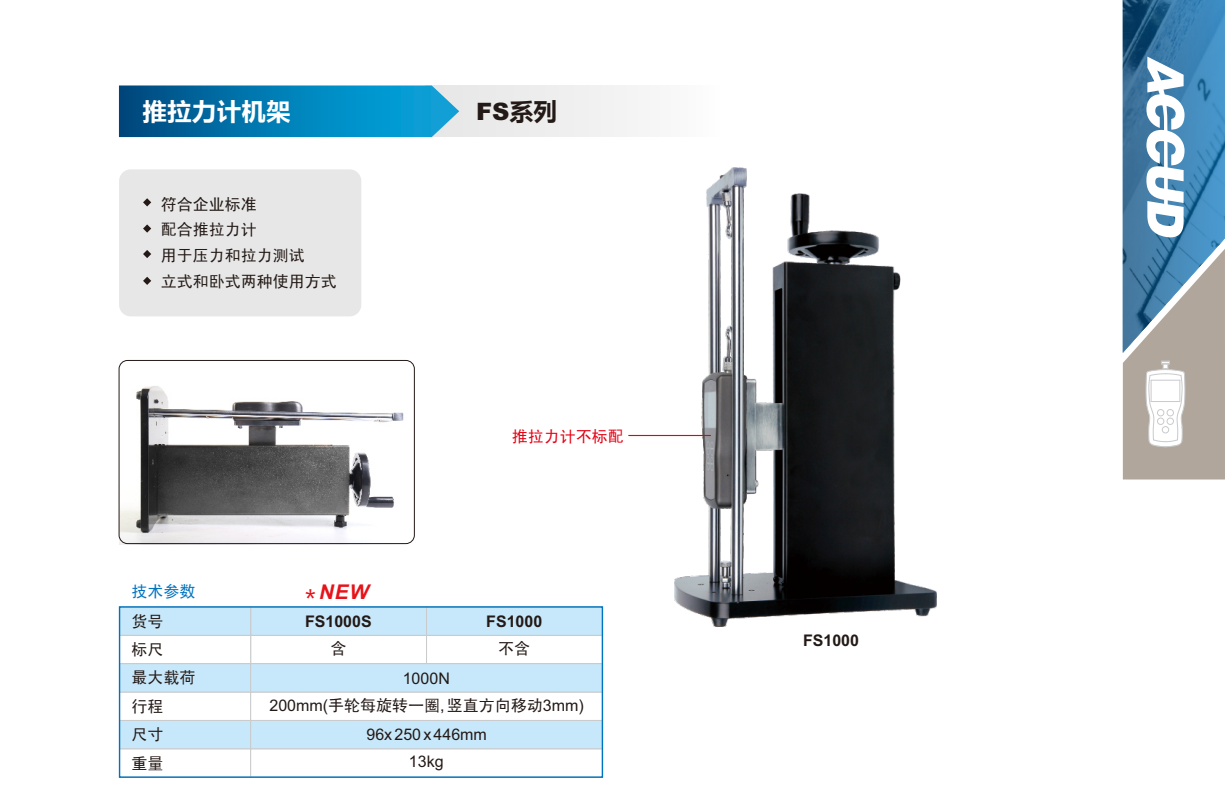
<style>
.page{position:relative;width:1225px;height:800px;background:#fff}
.page>*{position:absolute;margin:0;border:0;box-sizing:border-box;transform-origin:0 0}
.t1{font:700 24px "Microsoft Ya Hei";letter-spacing:.03em;color:#fff}
.t2{font:900 24px "Arial";color:#231916}
.t3{font:italic 700 20.4px "Arial";color:#e6131a}
.t4{font:16px/25.6px "Sim Hei";color:#231916}
.t5{font:16px/26.8px "Arial";color:#231916;text-align:center}
.t6{font:700 16px "Arial";color:#231916}
.t7{font:16px "Sim Hei";color:#e60013}
.t8{font:16px "Sim Hei";color:#0073c0}
.s1{font-family:"Microsoft Ya Hei";font-weight:700}
.s2{font-family:"Microsoft Ya Hei";font-weight:400;font-style:normal;font-size:24.8px;color:#e6131b}
.s3{font-family:"Arial"}
</style>
<div class="page">
<img style="left:120px;top:359px;width:288px;height:185px">
<div style="left:119px;top:360px;width:296px;height:183px;border:1px solid #231916;border-radius:9px"></div>
<img style="left:783px;top:193px;width:153px;height:424px">
<img style="left:674px;top:167px;width:109px;height:459px">
<img style="left:746px;top:379px;width:36px;height:114px">
<div style="left:707px;top:472px;width:5px;height:12px;background:#9a99a0;border-radius:50%"></div>
<div style="left:425px;top:85px;width:295px;height:52px;background:#f0f0f0"></div>
<svg style="left:119px;top:85px;width:340px;height:52px;background:#0c80b4"></svg>
<div style="left:119px;top:169px;width:242px;height:147px;background:#e7e7e7;border-radius:12px"></div>
<svg style="left:143px;top:198px;width:8px;height:8px"></svg>
<svg style="left:143px;top:250px;width:8px;height:8px"></svg>
<svg style="left:143px;top:224px;width:8px;height:8px"></svg>
<svg style="left:143px;top:277px;width:8px;height:8px"></svg>
<svg style="left:119px;top:608px;width:484px;height:170px"></svg>
<div style="left:119px;top:606px;width:484px;height:171px;border:1px solid #0073c0"></div>
<svg style="left:1122px;top:0;width:103px;height:479px;background:#7f9eb3"></svg>
<hr style="left:628px;top:435px;width:83px;height:1px;background:#e60013">
<h1 class="t1" style="left:143px;top:100px;width:149px">推拉力计机架</h1>
<h1 class="t2" style="left:476px;top:103px;width:83px">FS<span class="s1">系列</span></h1>
<p class="t4" style="left:161px;top:191px;width:177px">符合企业标准<br>配合推拉力计<br>用于压力和拉力测试<br>立式和卧式两种使用方式</p>
<p class="t8" style="left:131px;top:583px;width:65px">技术参数</p>
<p class="t3" style="left:305px;top:583px;width:65px"><span class="s2">*</span>NEW</p>
<p class="t4" style="left:131px;top:608px;width:33px">货号</p>
<p class="t6" style="left:305px;top:615px;width:68px">FS1000S</p>
<p class="t4" style="left:330px;top:635px;width:17px">含</p>
<p class="t4" style="left:131px;top:636px;width:33px">标尺</p>
<p class="t7" style="left:512px;top:427px;width:113px">推拉力计不标配</p>
<p class="t6" style="left:486px;top:615px;width:58px">FS1000</p>
<p class="t4" style="left:498px;top:635px;width:33px">不含</p>
<p class="t4" style="left:131px;top:664px;width:65px">最大载荷</p>
<p class="t4" style="left:131px;top:693px;width:33px">行程</p>
<p class="t4" style="left:131px;top:720px;width:33px;line-height:28.4px">尺寸重量</p>
<p class="t5" style="left:403px;top:665px;width:49px">1000N</p>
<p class="t4" style="left:269px;top:692px;width:316px"><span class="s3">200mm(</span>手轮每旋转一圈<span class="s3">,</span> 竖直方向移动<span class="s3">3mm)</span></p>
<p class="t5" style="left:366px;top:722px;width:122px">96x 250 x 446mm<br>13kg</p>
<p class="t6" style="left:803px;top:634px;width:58px">FS1000</p>
</div>
